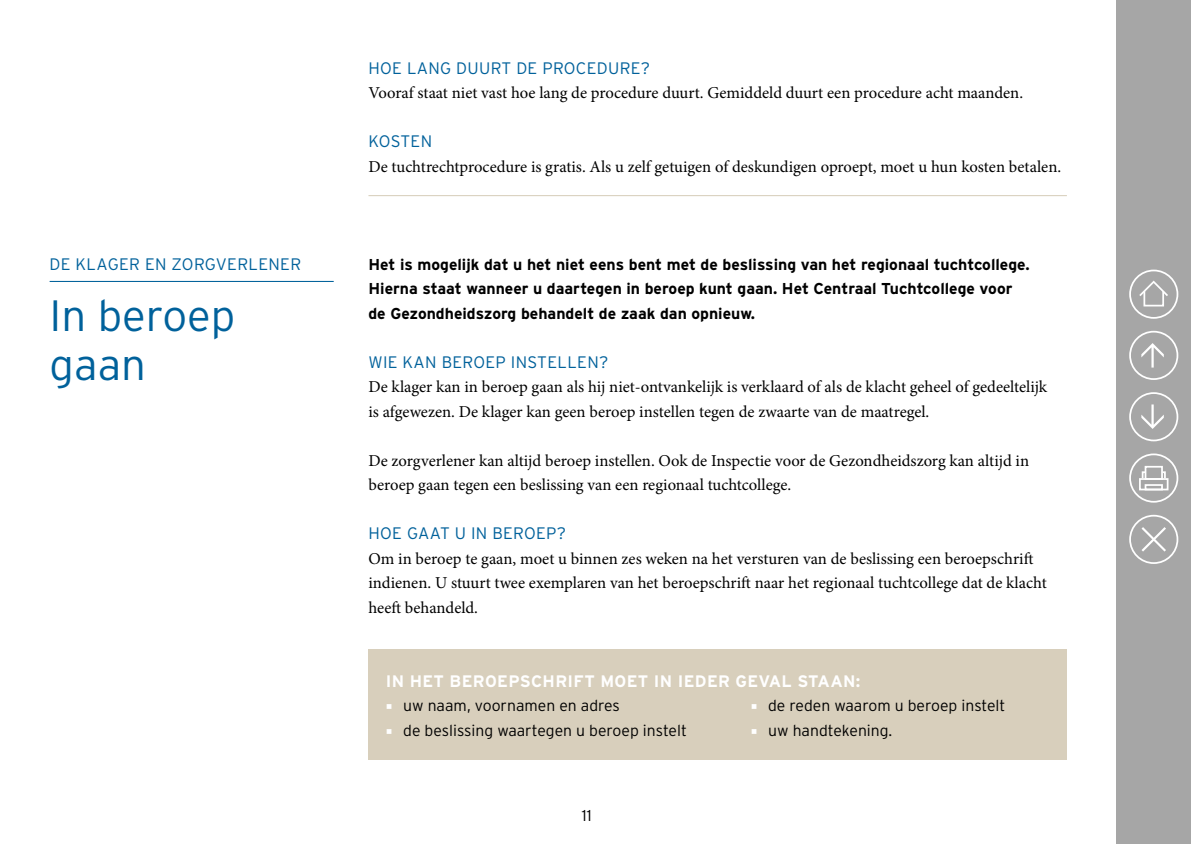
<style>
.page{position:relative;width:1191px;height:844px;background:#fff}
.page>*{position:absolute;margin:0;border:0;box-sizing:border-box;transform-origin:0 0}
.t1{font:300 43.75px/49px "Interstate";color:#00619b}
.t2{font:16.62px/24.5px "Minion Pro";color:#000}
.t3{font:300 16.62px "Interstate";letter-spacing:.02em;color:#00619b}
.t4{font:700 16.62px "Interstate";letter-spacing:.185em;color:#fff}
.t5{font:700 15.75px/24.5px "Interstate";color:#000}
.t6{font:300 15.75px "Interstate";color:#000}
.s1{color:#fff}
</style>
<div class="page">
<div style="left:368px;top:649px;width:699px;height:111px;background:#d8cfbc"></div>
<hr style="left:368px;top:195px;width:699px;height:1px;background:#d8cfbc">
<hr style="left:50px;top:281px;width:284px;height:1px;background:#00619b">
<div style="left:1116px;top:0;width:75px;height:843px;background:#a6a6a6"></div>
<div style="left:1129px;top:392px;width:49px;height:49px;border:2px solid #fff;border-radius:50%"></div>
<svg style="left:1141px;top:404px;width:22px;height:25px"></svg>
<div style="left:1129px;top:331px;width:49px;height:49px;border:2px solid #fff;border-radius:50%"></div>
<svg style="left:1141px;top:343px;width:22px;height:24px"></svg>
<div style="left:1129px;top:514px;width:49px;height:50px;border:2px solid #fff;border-radius:50%"></div>
<svg style="left:1141px;top:527px;width:25px;height:24px"></svg>
<div style="left:1129px;top:453px;width:49px;height:49px;border:2px solid #fff;border-radius:50%"></div>
<div style="left:1139px;top:478px;width:29px;height:12px;border:2px solid #fff"></div>
<div style="left:1144px;top:484px;width:18px;height:6px;border:2px solid #fff"></div>
<div style="left:1144px;top:466px;width:18px;height:13px;border:2px solid #fff"></div>
<svg style="left:1140px;top:470px;width:6px;height:10px"></svg>
<svg style="left:1160px;top:470px;width:6px;height:10px"></svg>
<div style="left:1129px;top:269px;width:49px;height:50px;border:2px solid #fff;border-radius:50%"></div>
<svg style="left:1139px;top:280px;width:29px;height:27px"></svg>
<p class="t3" style="left:50px;top:254px;width:253px">de klager en zorgverlener</p>
<h1 class="t1" style="left:50px;top:290px;width:187px">I n beroep gaan</h1>
<p class="t3" style="left:368px;top:58px;width:100px">Hoe lang duu</p>
<p class="t3" style="left:491px;top:58px;width:161px">rt de procedu re?</p>
<p class="t2" style="left:368px;top:81px;width:656px">Vooraf staat niet vast hoe lang de procedure duurt. Gemiddeld duurt een procedure acht maanden.</p>
<p class="t3" style="left:368px;top:132px;width:65px">Kosten</p>
<p class="t2" style="left:368px;top:154px;width:694px">De tuchtrechtprocedure is gratis. Als u zelf getuigen of deskundigen oproept, moet u hun kosten betalen.</p>
<p class="t5" style="left:368px;top:252px;width:662px">Het is mogelijk dat u het niet eens bent met de beslissing van het regionaal tuchtcollege.<br>Hierna staat wanneer u daartegen in beroep kunt gaan. Het Centraal Tuchtcollege voor de Gezondheidszorg behandelt de zaak dan opnieuw.</p>
<p class="t3" style="left:368px;top:352px;width:241px">Wie kan beroep instellen?</p>
<p class="t2" style="left:368px;top:375px;width:680px">De klager kan in beroep gaan als hij niet-ontvankelijk is verklaard of als de klacht geheel of gedeeltelijk is afgewezen. De klager kan geen beroep instellen tegen de zwaarte van de maatregel.</p>
<p class="t2" style="left:368px;top:448px;width:662px">De zorgverlener kan altijd beroep instellen. Ook de Inspectie voor de Gezondheidszorg kan altijd in beroep gaan tegen een beslissing van een regionaal tuchtcollege.</p>
<p class="t3" style="left:368px;top:524px;width:199px">Hoe gaat u in beroep?</p>
<p class="t2" style="left:368px;top:546px;width:680px">Om in beroep te gaan, moet u binnen zes weken na het versturen van de beslissing een beroepschrift indienen. U stuurt twee exemplaren van het beroepschrift naar het regionaal tuchtcollege dat de klacht heeft behandeld.</p>
<p class="t4" style="left:386px;top:671px;width:435px">I n h et beroepschrift moet in ieder geval staa</p>
<p class="t4" style="left:843px;top:671px;width:19px">n:</p>
<p class="t6" style="left:386px;top:696px;width:236px"><span class="s1">○</span> uw naam, voornamen en adres</p>
<p class="t6" style="left:386px;top:721px;width:302px"><span class="s1">○</span> de beslissing waartegen u beroep instelt</p>
<p class="t6" style="left:751px;top:696px;width:256px"><span class="s1">○</span> de reden waarom u beroep instelt</p>
<p class="t6" style="left:751px;top:721px;width:143px"><span class="s1">○</span> uw handtekening.</p>
<p class="t6" style="left:582px;top:806px;width:11px">11</p>
</div>
